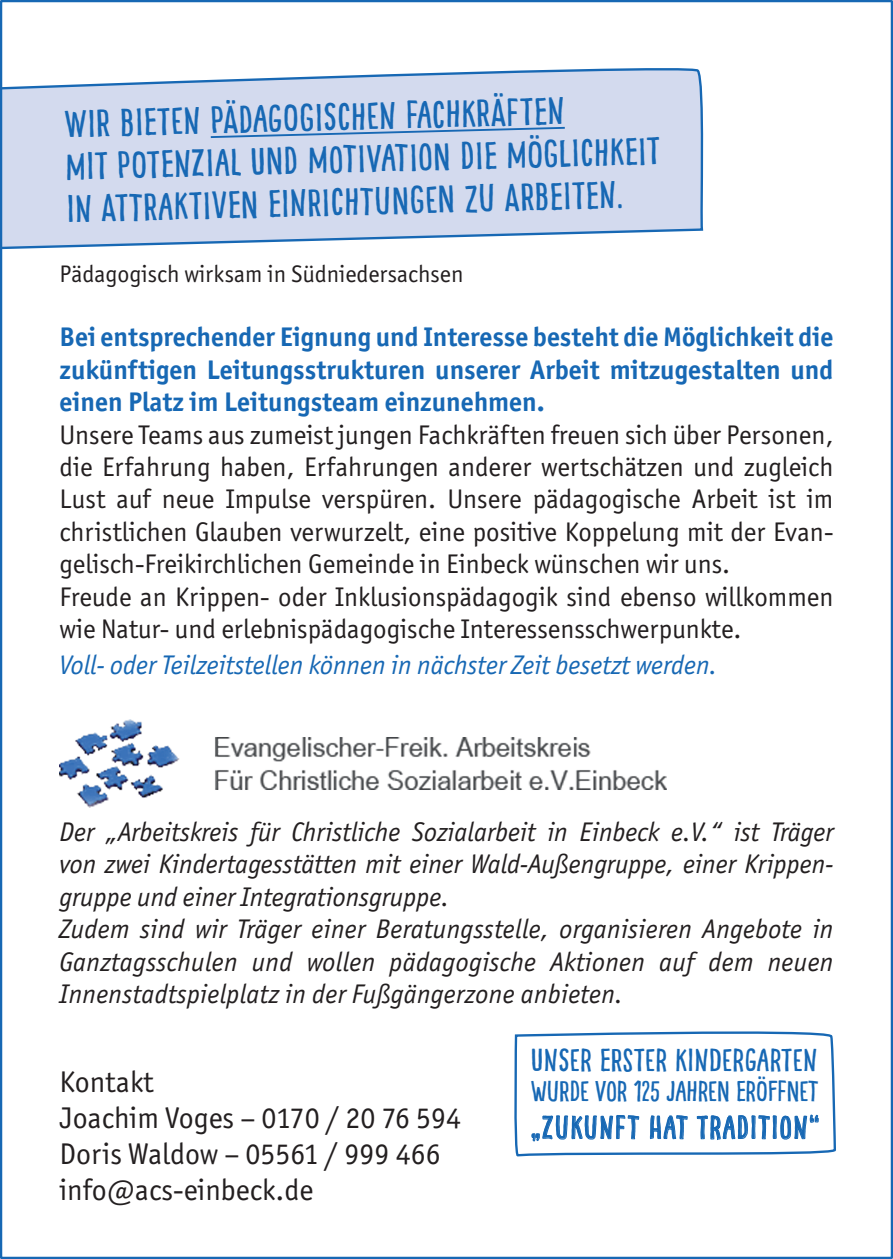
<style>
.page{position:relative;width:893px;height:1259px;background:#fff}
.page>*{position:absolute;margin:0;border:0;box-sizing:border-box;transform-origin:0 0}
.t1{font:37.8px/42.6px "Pinto NO 01";color:#1768b4}
.t2{font:31.5px "Pinto NO 01";letter-spacing:.01em;color:#1768b4}
.t3{font:31.5px "Pinto NO 01";letter-spacing:.05em;color:#1768b4}
.t4{font:30px/36px "Officina San ITC";color:#231f20}
.t5{font:28.2px "Pinto NO 01";letter-spacing:-.005em;color:#1768b4}
.t6{font:27px/32.4px "Officina San ITC";color:#231f20}
.t7{font:italic 27px/32.4px "Officina San ITC";letter-spacing:.005em;color:#231f20}
.t8{font:700 27px/32.4px "Officina San ITC";color:#1768b4;text-align:justify}
.t9{font:italic 27px "Officina San ITC";color:#1768b4}
.t10{font:24px "Officina San ITC";color:#231f20}
</style>
<div class="page">
<svg style="left:3px;top:68px;width:701px;height:182px"></svg>
<svg style="left:209px;top:126px;width:358px;height:13px"></svg>
<img style="left:59px;top:719px;width:608px;height:89px">
<svg style="left:514px;top:1031px;width:322px;height:125px"></svg>
<h1 class="t1" style="left:64px;top:101px;width:597px;rotate:-1deg">WIR BIETEN PÄDAGOGISCHEN FACHKRÄFTEN<br>MIT POTENZIAL UND MOTIVATION DIE MÖGLICHKEIT<br>IN ATTRAKTIVEN EINRICHTUNGEN ZU ARBEITEN.</h1>
<p class="t10" style="left:60px;top:259px;width:405px">Pädagogisch wirksam in Südniedersachsen</p>
<p class="t8" style="left:60px;top:321px;width:775px">Bei entsprechender Eignung und Interesse besteht die Möglichkeit die zukünftigen Leitungsstrukturen unserer Arbeit mitzugestalten und einen Platz im Leitungsteam einzunehmen.</p>
<p class="t6" style="left:60px;top:418px;width:775px">Unsere Teams aus zumeist jungen Fachkräften freuen sich über Personen, die Erfahrung haben, Erfahrungen anderer wertschätzen und zugleich Lust auf neue Impulse verspüren. Unsere pädagogische Arbeit ist im christlichen Glauben verwurzelt, eine positive Koppelung mit der Evan&shy;gelisch-Freikirchlichen Gemeinde in Einbeck wünschen wir uns.<br>Freude an Krippen- oder Inklusionspädagogik sind ebenso willkommen wie Natur- und erlebnispädagogische Interessensschwerpunkte.</p>
<p class="t9" style="left:60px;top:650px;width:660px">Voll- oder Teilzeitstellen können in nächster Zeit besetzt werden.</p>
<p class="t7" style="left:60px;top:816px;width:775px">Der „Arbeitskreis für Christliche Sozialarbeit in Einbeck e.V.“ ist Träger von zwei Kindertagesstätten mit einer Wald-Außengruppe, einer Krippen&shy;gruppe und einer Integrationsgruppe.<br>Zudem sind wir Träger einer Beratungsstelle, organisieren Angebote in Ganztagsschulen und wollen pädagogische Aktionen auf dem neuen Innenstadtspielplatz in der Fußgängerzone anbieten.</p>
<p class="t2" style="left:531px;top:1041px;width:288px">UNSER ERSTER KINDERGARTEN</p>
<p class="t5" style="left:531px;top:1074px;width:289px">WURDE VOR 125 JAHREN ERÖFFNET</p>
<p class="t3" style="left:531px;top:1109px;width:290px">„ZUKUNFT HAT TRADITION“</p>
<p class="t4" style="left:60px;top:1063px;width:403px">Kontakt<br>Joachim Voges – 0170 / 20 76 594<br>Doris Waldow – 05561 / 999 466 info@acs-einbeck.de</p>
</div>
